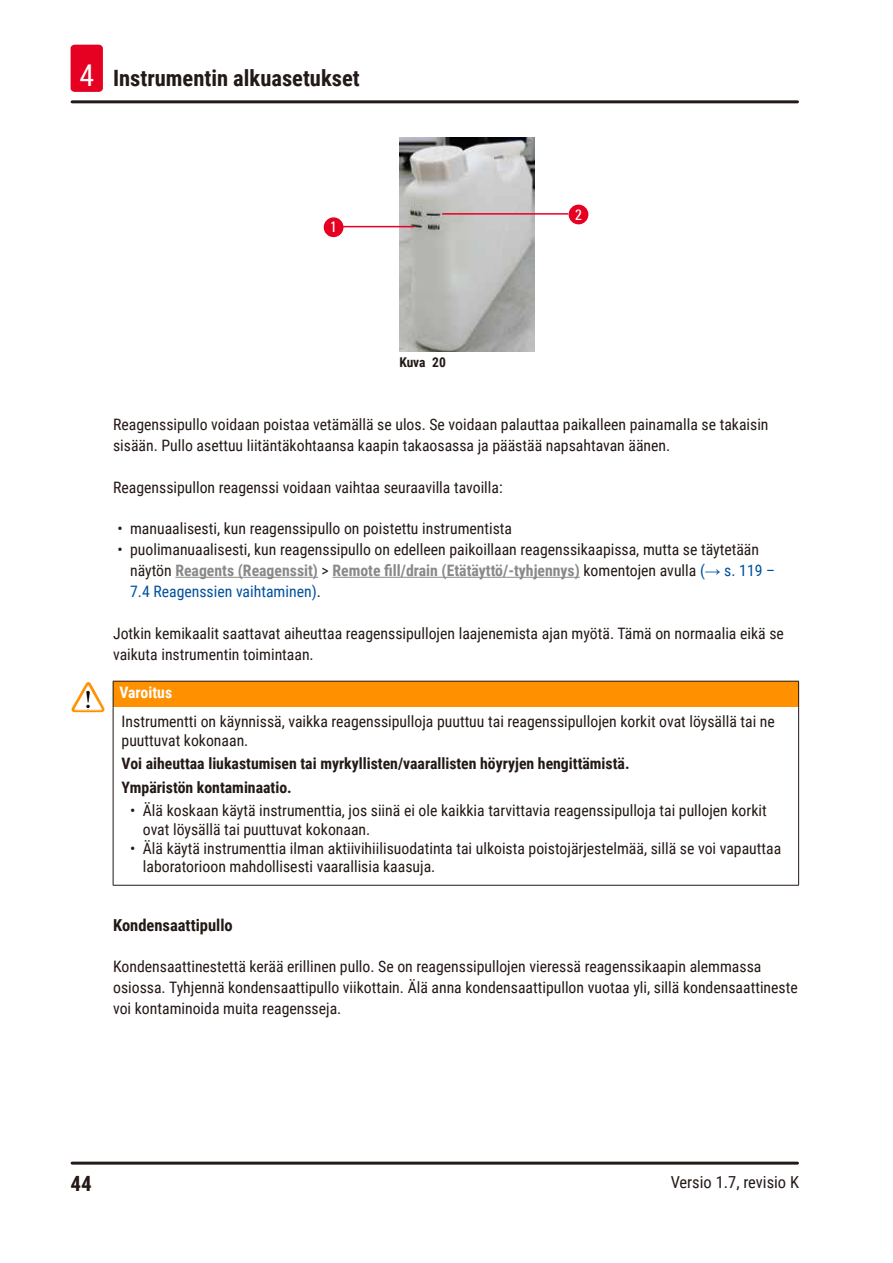
<style>
.page{position:relative;width:893px;height:1263px;background:#fff}
.page>*{position:absolute;margin:0;border:0;box-sizing:border-box;transform-origin:0 0}
.t1{font:700 22.5px "Roboto Condensed";color:#231916}
.t2{font:700 21px "Roboto Condensed";color:#231916}
.t3{font:16.5px "Roboto Condensed";color:#231916}
.Subheading{font:700 16.5px "Roboto Condensed";color:#231916}
.Description_text{font:15.75px/20.9px "Roboto Condensed";color:#231916}
.Source_of_danger{font:15.75px/18.9px "Roboto Condensed";color:#231916}
.Consequenses_of_non{font:700 15.75px "Roboto Condensed";color:#231916}
.Signalword__no_use_a{font:700 15.75px "Roboto Condensed";color:#fff}
.t4{font:condensed 15px "Univers";color:#fff}
.t5{font:700 13.5px "Roboto Condensed";letter-spacing:-.005em;color:#231916}
.s1{font-weight:400;font-size:30px;color:#fff}
.s2{font-weight:700;color:#898989}
.s3{color:#00509e}
.s4{font-family:"Arial";color:#00509e}
</style>
<div class="page">
<hr style="left:72px;top:1161px;width:725px;height:3px;background:#231916">
<hr style="left:72px;top:100px;width:725px;height:3px;background:#231916">
<div style="left:71px;top:45px;width:32px;height:47px;background:#e60021;border-radius:4px"></div>
<hr style="left:175px;top:577px;width:143px;height:1px;background:#898989">
<hr style="left:332px;top:577px;width:248px;height:1px;background:#898989">
<img style="left:400px;top:137px;width:135px;height:214px">
<hr style="left:443px;top:213px;width:125px;height:2px;background:#e60021">
<hr style="left:343px;top:226px;width:71px;height:1px;background:#e60021">
<div style="left:324px;top:217px;width:19px;height:20px;background:#e60021;border-radius:50%"></div>
<div style="left:569px;top:205px;width:19px;height:19px;background:#e60021;border-radius:50%"></div>
<div style="left:113px;top:681px;width:686px;height:26px;background:#ff9000"></div>
<svg style="left:113px;top:682px;width:1px;height:25px"></svg>
<hr style="left:113px;top:707px;width:1px;height:178px;background:#231916">
<hr style="left:798px;top:707px;width:1px;height:178px;background:#231916">
<hr style="left:113px;top:885px;width:686px;height:1px;background:#231916">
<hr style="left:113px;top:681px;width:686px;height:1px;background:#231916">
<svg style="left:798px;top:681px;width:1px;height:26px"></svg>
<img style="left:74px;top:682px;width:14px;height:23px">
<h1 class="t1" style="left:79px;top:63px;width:282px"><span class="s1">4</span> Instrumentin alkuasetukset</h1>
<p class="t4" style="left:330px;top:218px;width:8px">1</p>
<p class="t5" style="left:399px;top:353px;width:48px">Kuva 20</p>
<p class="t4" style="left:575px;top:205px;width:8px">2</p>
<p class="Description_text" style="left:113px;top:413px;width:657px">Reagenssipullo voidaan poistaa vetämällä se ulos. Se voidaan palauttaa paikalleen painamalla se takaisin sisään. Pullo asettuu liitäntäkohtaansa kaapin takaosassa ja päästää napsahtavan äänen.</p>
<p class="Description_text" style="left:113px;top:476px;width:391px">Reagenssipullon reagenssi voidaan vaihtaa seuraavilla tavoilla:</p>
<p class="Description_text" style="left:117px;top:518px;width:396px">• manuaalisesti, kun reagenssipullo on poistettu instrumentista</p>
<p class="Description_text" style="left:130px;top:539px;width:647px;text-indent:-13px">• puolimanuaalisesti, kun reagenssipullo on edelleen paikoillaan reagenssikaapissa, mutta se täytetään näytön <span class="s2">Reagents (Reagenssit)</span> &gt; <span class="s2">Remote fill/drain (Etätäyttö/-tyhjennys)</span> komentojen avulla <span class="s3">(</span><span class="s4">→</span> <span class="s3">s. 119 –<br>7.4 Reagenssien vaihtaminen)</span>.</p>
<p class="Description_text" style="left:113px;top:622px;width:672px">Jotkin kemikaalit saattavat aiheuttaa reagenssipullojen laajenemista ajan myötä. Tämä on normaalia eikä se vaikuta instrumentin toimintaan.</p>
<p class="Signalword__no_use_a" style="left:119px;top:681px;width:54px">Varoitus</p>
<p class="Source_of_danger" style="left:122px;top:712px;width:655px">Instrumentti on käynnissä, vaikka reagenssipulloja puuttuu tai reagenssipullojen korkit ovat löysällä tai ne puuttuvat kokonaan.</p>
<p class="Consequenses_of_non" style="left:122px;top:753px;width:509px">Voi aiheuttaa liukastumisen tai myrkyllisten/vaarallisten höyryjen hengittämistä.</p>
<p class="Consequenses_of_non" style="left:122px;top:776px;width:172px">Ympäristön kontaminaatio.</p>
<p class="Description_text" style="left:143px;top:800px;width:625px;line-height:18.9px;text-indent:-13px">• Älä koskaan käytä instrumenttia, jos siinä ei ole kaikkia tarvittavia reagenssipulloja tai pullojen korkit ovat löysällä tai puuttuvat kokonaan.</p>
<p class="Description_text" style="left:143px;top:838px;width:640px;line-height:18.9px;text-indent:-13px">• Älä käytä instrumenttia ilman aktiivihiilisuodatinta tai ulkoista poistojärjestelmää, sillä se voi vapauttaa laboratorioon mahdollisesti vaarallisia kaasuja.</p>
<p class="Subheading" style="left:113px;top:913px;width:121px">Kondensaattipullo</p>
<p class="Description_text" style="left:113px;top:956px;width:686px">Kondensaattinestettä kerää erillinen pullo. Se on reagenssipullojen vieressä reagenssikaapin alemmassa osiossa. Tyhjennä kondensaattipullo viikottain. Älä anna kondensaattipullon vuotaa yli, sillä kondensaattineste voi kontaminoida muita reagensseja.</p>
<h2 class="t2" style="left:71px;top:1169px;width:23px">44</h2>
<p class="t3" style="left:671px;top:1170px;width:130px">Versio 1.7, revisio K</p>
</div>
